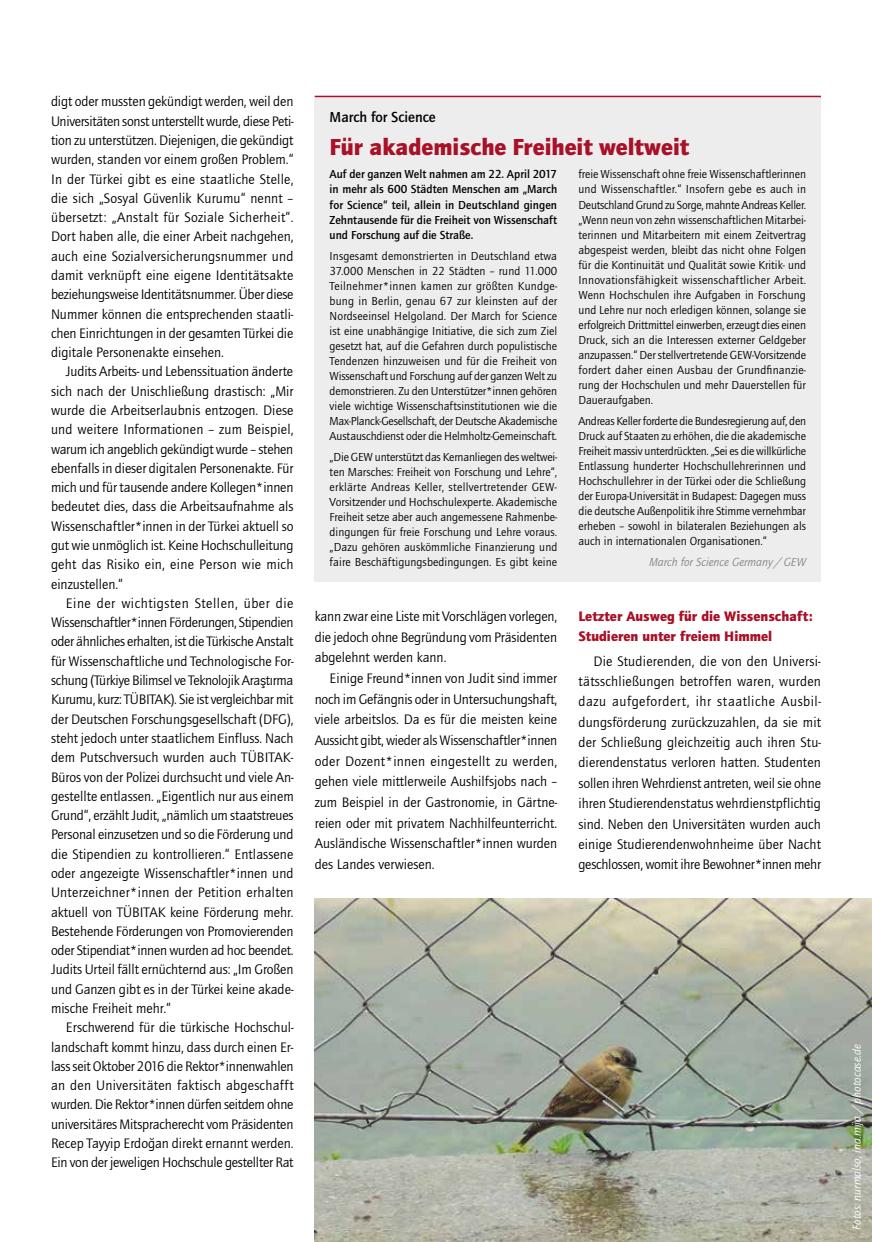
<style>
.page{position:relative;width:872px;height:1242px;background:#fff}
.page>*{position:absolute;margin:0;border:0;box-sizing:border-box;transform-origin:0 0}
.t1{font:900 24px "Quay Sans ITC Std";color:#a81127}
.t2{font:500 15px "Quay Sans ITC Std";color:#000}
.t3{font:14.25px/19.4px "Quay Sans ITC Std";color:#000;text-align:justify}
.t4{font:900 14.25px/20.4px "Quay Sans ITC Std";color:#a81127}
.t5{font:12px/15px "Quay Sans ITC Std";color:#000;text-align:justify}
.t6{font:500 12px/15px "Quay Sans ITC Std";color:#000;text-align:justify}
.t7{font:italic 12px "Quay Sans ITC Std";color:#fff}
.t8{font:italic 12px "Quay Sans ITC Std";color:#878787}
.s1{font-family:"Avenir"}
</style>
<div class="page">
<div style="left:315px;top:96px;width:506px;height:485px;background:#ededed"></div>
<hr style="left:315px;top:96px;width:506px;height:1px;background:#a81127">
<img style="left:315px;top:898px;width:557px;height:344px">
<p class="t3" style="left:51px;top:92px;width:244px">digt oder mussten gekündigt werden, weil den Universitäten sonst unterstellt wurde, diese Peti&shy;tion zu unterstützen. Diejenigen, die gekündigt wurden, standen vor einem großen Problem.“ In der Türkei gibt es eine staatliche Stelle, die sich „Sosyal Güvenlik Kurumu“ nennt – übersetzt: „Anstalt für Soziale Sicherheit“.<br>Dort haben alle, die einer Arbeit nachgehen, auch eine Sozialversicherungsnummer und damit verknüpft eine eigene Identitätsakte beziehungsweise Identitätsnummer. Über diese Nummer können die entsprechenden staatli&shy;chen Einrichtungen in der gesamten Türkei die digitale Personenakte einsehen.</p>
<p class="t3" style="left:51px;top:362px;width:244px;text-indent:15px">Judits Arbeits- und Lebenssituation änderte sich nach der Unischließung drastisch: „Mir wurde die Arbeitserlaubnis entzogen. Diese und weitere Informationen – zum Beispiel, warum ich angeblich gekündigt wurde – stehen ebenfalls in dieser digitalen Personenakte. Für mich und für tausende andere Kollegen*innen bedeutet dies, dass die Arbeitsaufnahme als Wissenschaftler*innen in der Türkei aktuell so gut wie unmöglich ist. Keine Hochschulleitung geht das Risiko ein, eine Person wie mich einzustellen.“</p>
<p class="t3" style="left:51px;top:594px;width:244px;text-indent:15px">Eine der wichtigsten Stellen, über die Wissenschaftler*innen Förderungen, Stipendien oder ähnliches erhalten, ist die Türkische Anstalt für Wissenschaftliche und Technologische For&shy;schung (Türkiye Bilimsel ve Teknolojik Ara<span class="s1">ş</span>tırma Kurumu, kurz: TÜBITAK). Sie ist vergleichbar mit der Deutschen Forschungsgesellschaft (DFG), steht jedoch unter staatlichem Einfluss. Nach dem Putschversuch wurden auch TÜBITAK-Büros von der Polizei durchsucht und viele An&shy;gestellte entlassen. „Eigentlich nur aus einem Grund“, erzählt Judit, „nämlich um staatstreues Personal einzusetzen und so die Förderung und die Stipendien zu kontrollieren.“ Entlassene oder angezeigte Wissenschaftler*innen und Unterzeichner*innen der Petition erhalten aktuell von TÜBITAK keine Förderung mehr.<br>Bestehende Förderungen von Promovierenden oder Stipendiat*innen wurden ad hoc beendet.<br>Judits Urteil fällt ernüchternd aus: „Im Großen und Ganzen gibt es in der Türkei keine akade&shy;mische Freiheit mehr.“</p>
<p class="t3" style="left:51px;top:1018px;width:244px;text-indent:15px">Erschwerend für die türkische Hochschul&shy;landschaft kommt hinzu, dass durch einen Er&shy;lass seit Oktober 2016 die Rektor*innenwahlen an den Universitäten faktisch abgeschafft wurden. Die Rektor*innen dürfen seitdem ohne universitäres Mitspracherecht vom Präsidenten Recep Tayyip Erdogan direkt ernannt werden.<br>Ein von der jeweligen Hochschule gestellter Rat</p>
<p class="t2" style="left:330px;top:108px;width:108px">March for Science</p>
<h1 class="t1" style="left:330px;top:133px;width:361px">Für akademische Freiheit weltweit</h1>
<p class="t6" style="left:330px;top:167px;width:229px">Auf der ganzen Welt nahmen am 22. April 2017 in mehr als 600 Städten Menschen am „March for Science“ teil, allein in Deutschland gingen Zehntausende für die Freiheit von Wissenschaft und Forschung auf die Straße.</p>
<p class="t5" style="left:330px;top:249px;width:229px">Insgesamt demonstrierten in Deutschland etwa 37.000 Menschen in 22 Städten – rund 11.000<br>Teilnehmer*innen kamen zur größten Kundge&shy;bung in Berlin, genau 67 zur kleinsten auf der Nordseeinsel Helgoland. Der March for Science ist eine unabhängige Initiative, die sich zum Ziel gesetzt hat, auf die Gefahren durch populistische Tendenzen hinzuweisen und für die Freiheit von Wissenschaft und Forschung auf der ganzen Welt zu demonstrieren. Zu den Unterstützer*innen gehören viele wichtige Wissenschaftsinstitutionen wie die Max-Planck-Gesellschaft, der Deutsche Akademische Austauschdienst oder die Helmholtz-Gemeinschaft.</p>
<p class="t5" style="left:330px;top:450px;width:229px">„Die GEW unterstützt das Kernanliegen des weltwei&shy;ten Marsches: Freiheit von Forschung und Lehre“, erklärte Andreas Keller, stellvertretender GEW-Vorsitzender und Hochschulexperte. Akademische Freiheit setze aber auch angemessene Rahmenbe&shy;dingungen für freie Forschung und Lehre voraus. „Dazu gehören auskömmliche Finanzierung und faire Beschäftigungsbedingungen. Es gibt keine</p>
<p class="t5" style="left:578px;top:167px;width:229px">freie Wissenschaft ohne freie Wissenschaftlerinnen und Wissenschaftler.“ Insofern gebe es auch in Deutschland Grund zu Sorge, mahnte Andreas Keller. „Wenn neun von zehn wissenschaftlichen Mitarbei&shy;terinnen und Mitarbeitern mit einem Zeitvertrag abgespeist werden, bleibt das nicht ohne Folgen für die Kontinuität und Qualität sowie Kritik- und Innovationsfähigkeit wissenschaftlicher Arbeit.<br>Wenn Hochschulen ihre Aufgaben in Forschung und Lehre nur noch erledigen können, solange sie erfolgreich Drittmittel einwerben, erzeugt dies einen Druck, sich an die Interessen externer Geldgeber anzupassen.“ Der stellvertretende GEW-Vorsitzende fordert daher einen Ausbau der Grundfinanzie&shy;rung der Hochschulen und mehr Dauerstellen für Daueraufgaben.</p>
<p class="t5" style="left:578px;top:414px;width:229px">Andreas Keller forderte die Bundesregierung auf, den Druck auf Staaten zu erhöhen, die die akademische Freiheit massiv unterdrückten. „Sei es die willkürliche Entlassung hunderter Hochschullehrerinnen und Hochschullehrer in der Türkei oder die Schließung der Europa-Universität in Budapest: Dagegen muss die deutsche Außenpolitik ihre Stimme vernehmbar erheben – sowohl in bilateralen Beziehungen als auch in internationalen Organisationen.“</p>
<p class="t8" style="left:649px;top:556px;width:158px">March for Science Germany/GEW</p>
<p class="t3" style="left:315px;top:606px;width:244px;line-height:20.7px">kann zwar eine Liste mit Vorschlägen vorlegen, die jedoch ohne Begründung vom Präsidenten abgelehnt werden kann.</p>
<p class="t3" style="left:315px;top:668px;width:244px;line-height:20.7px;text-indent:15px">Einige Freund*innen von Judit sind immer noch im Gefängnis oder in Untersuchungshaft, viele arbeitslos. Da es für die meisten keine Aussicht gibt, wieder als Wissenschaftler*innen oder Dozent*innen eingestellt zu werden, gehen viele mittlerweile Aushilfsjobs nach – zum Beispiel in der Gastronomie, in Gärtne&shy;reien oder mit privatem Nachhilfeunterricht.<br>Ausländische Wissenschaftler*innen wurden des Landes verwiesen.</p>
<p class="t4" style="left:578px;top:606px;width:235px">Letzter Ausweg für die Wissenschaft:<br>Studieren unter freiem Himmel</p>
<p class="t3" style="left:578px;top:651px;width:244px;line-height:20.4px;text-indent:15px">Die Studierenden, die von den Universi&shy;tätsschließungen betroffen waren, wurden dazu aufgefordert, ihr staatliche Ausbil&shy;dungsförderung zurückzuzahlen, da sie mit der Schließung gleichzeitig auch ihren Stu&shy;dierendenstatus verloren hatten. Studenten sollen ihren Wehrdienst antreten, weil sie ohne ihren Studierendenstatus wehrdienstpflichtig sind. Neben den Universitäten wurden auch einige Studierendenwohnheime über Nacht geschlossen, womit ihre Bewohner*innen mehr</p>
<p class="t7" style="left:850px;top:1229px;width:187px;rotate:-90deg">Fotos: nurmalso, ina.mija /photocase.de</p>
</div>
